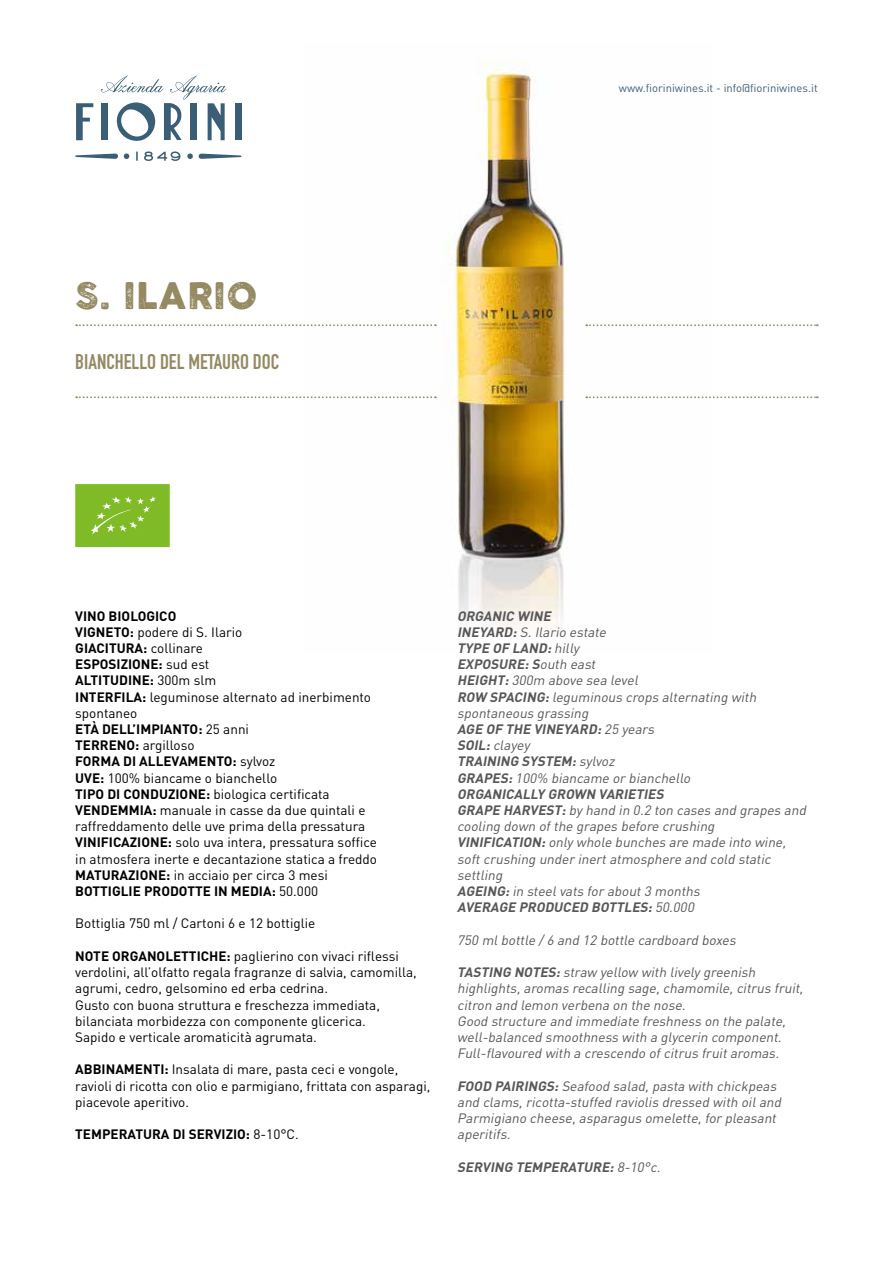
<style>
.page{position:relative;width:893px;height:1263px;background:#fff}
.page>*{position:absolute;margin:0;border:0;box-sizing:border-box;transform-origin:0 0}
.t1{font:36px "COCOGOOSELETTERPRESS";letter-spacing:.02em;color:#948961}
.t2{font:700 21px "DIN Condensed";color:#948961}
.t3{font:italic 13.5px/16.2px "DIN";color:#575756}
.t4{font:13.5px/16.2px "DIN";color:#000}
.t5{font:700 13.5px "DIN";color:#000}
.t6{font:italic 700 13.5px "DIN";color:#575756}
.t7{font:11.25px "DIN";color:#3b5e77}
.s1{font-weight:700}
.s2{font-weight:400}
</style>
<div class="page">
<img style="left:307px;top:60px;width:400px;height:570px">
<svg style="left:75px;top:154px;width:43px;height:5px"></svg>
<svg style="left:136px;top:152px;width:2px;height:9px"></svg>
<svg style="left:144px;top:151px;width:36px;height:10px"></svg>
<svg style="left:76px;top:103px;width:17px;height:37px"></svg>
<div style="left:235px;top:103px;width:6px;height:37px;background:#3b5e77"></div>
<svg style="left:199px;top:154px;width:42px;height:5px"></svg>
<svg style="left:187px;top:153px;width:6px;height:6px"></svg>
<svg style="left:124px;top:153px;width:5px;height:6px"></svg>
<svg style="left:101px;top:75px;width:125px;height:66px"></svg>
<svg style="left:76px;top:324px;width:360px;height:2px"></svg>
<svg style="left:76px;top:396px;width:360px;height:2px"></svg>
<svg style="left:586px;top:324px;width:232px;height:2px"></svg>
<svg style="left:586px;top:396px;width:232px;height:2px"></svg>
<svg style="left:75px;top:484px;width:95px;height:63px"></svg>
<h1 class="t1" style="left:75px;top:275px;width:183px">S. ILARIO</h1>
<h2 class="t2" style="left:75px;top:347px;width:206px">BIANCHELLO DEL METAURO DOC</h2>
<p class="t7" style="left:619px;top:81px;width:200px">www.fioriniwines.it - info@fioriniwines.it</p>
<p class="t4" style="left:75px;top:607px;width:303px"><span class="s1">VINO BIOLOGICO<br>VIGNETO:</span> podere di S. Ilario<br><span class="s1">GIACITURA:</span> collinare<br><span class="s1">ESPOSIZIONE:</span> sud est<br><span class="s1">ALTITUDINE:</span> 300m slm<br><span class="s1">INTERFILA:</span> leguminose alternato ad inerbimento spontaneo<br><span class="s1">ETÀ DELL’IMPIANTO:</span> 25 anni<br><span class="s1">TERRENO:</span> argilloso<br><span class="s1">FORMA DI ALLEVAMENTO:</span> sylvoz<br><span class="s1">UVE:</span> 100% biancame o bianchello<br><span class="s1">TIPO DI CONDUZIONE:</span> biologica certificata <span class="s1">VENDEMMIA:</span> manuale in casse da due quintali e raffreddamento delle uve prima della pressatura <span class="s1">VINIFICAZIONE:</span> solo uva intera, pressatura soffice in atmosfera inerte e decantazione statica a freddo <span class="s1">MATURAZIONE:</span> in acciaio per circa 3 mesi <span class="s1">BOTTIGLIE PRODOTTE IN MEDIA:</span> 50.000</p>
<p class="t4" style="left:75px;top:915px;width:242px">Bottiglia 750 ml / Cartoni 6 e 12 bottiglie</p>
<p class="t4" style="left:75px;top:948px;width:343px"><span class="s1">NOTE ORGANOLETTICHE:</span> paglierino con vivaci riflessi verdolini, all’olfatto regala fragranze di salvia, camomilla, agrumi, cedro, gelsomino ed erba cedrina.<br>Gusto con buona struttura e freschezza immediata, bilanciata morbidezza con componente glicerica.<br>Sapido e verticale aromaticità agrumata.</p>
<p class="t4" style="left:75px;top:1061px;width:357px"><span class="s1">ABBINAMENTI:</span> Insalata di mare, pasta ceci e vongole, ravioli di ricotta con olio e parmigiano, frittata con asparagi, piacevole aperitivo.</p>
<p class="t5" style="left:75px;top:1125px;width:225px">TEMPERATURA DI SERVIZIO: <span class="s2">8-10°C.</span></p>
<p class="t3" style="left:457px;top:607px;width:353px"><span class="s1">ORGANIC WINE<br>INEYARD:</span>S.Ilario estate<br><span class="s1">TYPE OF LAND:</span>hilly<br><span class="s1">EXPOSURE:S</span>outh east<br><span class="s1">HEIGHT:</span>300m above sea level<br><span class="s1">ROW SPACING:</span>leguminous crops alternating with spontaneous grassing<br><span class="s1">AGE OF THE VINEYARD:</span>25 years<br><span class="s1">SOIL:</span>clayey<br><span class="s1">TRAINING SYSTEM:</span>sylvoz<br><span class="s1">GRAPES:</span>100% biancame or bianchello<br><span class="s1">ORGANICALLY GROWN VARIETIES<br>GRAPE HARVEST:</span>by hand in 0.2 ton cases and grapes and cooling down ofthe grapes before crushing<br><span class="s1">VINIFICATION:</span>only whole bunches are made into wine, softcrushing under inertatmosphere and cold static settling<br><span class="s1">AGEING:</span>in steelvats for about3 months<br><span class="s1">AVERAGE PRODUCED BOTTLES:</span>50.000</p>
<p class="t3" style="left:457px;top:931px;width:283px">750 mlbottle /6 and 12 bottle cardboard boxes</p>
<p class="t3" style="left:457px;top:964px;width:350px"><span class="s1">TASTING NOTES:</span>straw yellow with lively greenish highlights,aromas recalling sage,chamomile,citrus fruit, citron and lemon verbena on the nose.<br>Good structure and immediate freshness on the palate, well-balanced smoothness with a glycerin component.<br>Full-flavoured with a crescendo ofcitrus fruitaromas.</p>
<p class="t3" style="left:457px;top:1077px;width:328px"><span class="s1">FOOD PAIRINGS:</span>Seafood salad,pasta with chickpeas and clams,ricotta-stuffed raviolis dressed with oiland Parmigiano cheese,asparagus omelette,for pleasant aperitifs.</p>
<p class="t6" style="left:457px;top:1158px;width:208px">SERVING TEMPERATURE:<span class="s2">8-10°c.</span></p>
</div>
